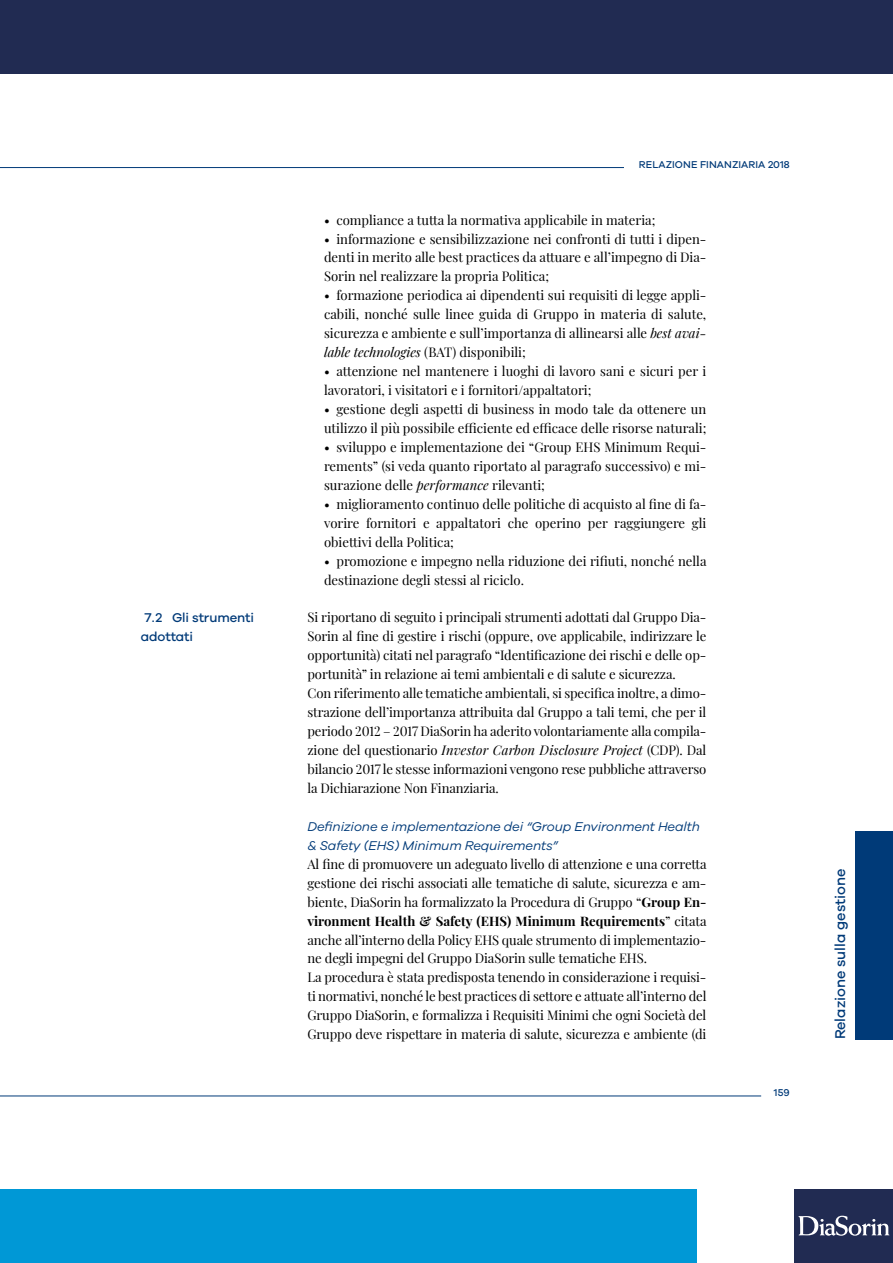
<style>
.page{position:relative;width:893px;height:1263px;background:#fff}
.page>*{position:absolute;margin:0;border:0;box-sizing:border-box;transform-origin:0 0}
.t1{font:500 14.55px "Galano Grotesque";color:#003a78}
.t2{font:13.05px/18.9px "Playfair Display";letter-spacing:-.01em;color:#000}
.t3{font:italic 13.05px/18.9px "Galano Grotesque";letter-spacing:-.01em;color:#003a78}
.t4{font:500 13.05px/18.9px "Galano Grotesque";letter-spacing:-.01em;color:#003a78}
.t5{font:500 10.2px "Galano Grotesque";letter-spacing:.01em;color:#003a78}
.s1{font-style:italic}
.s2{font-weight:700}
</style>
<div class="page">
<div style="left:0;top:1189px;width:696px;height:74px;background:#0098d6"></div>
<div style="left:0;top:0;width:893px;height:73px;background:#212b52"></div>
<div style="left:794px;top:1189px;width:99px;height:74px;background:#212b52"></div>
<svg style="left:798px;top:1216px;width:91px;height:20px"></svg>
<hr style="left:0;top:1096px;width:761px;height:1px;background:#003a78">
<hr style="left:0;top:167px;width:624px;height:1px;background:#003a78">
<div style="left:856px;top:831px;width:37px;height:208px;background:#003a78"></div>
<p class="t4" style="left:141px;top:608px;width:115px">7.2 Gli strumenti adottati</p>
<p class="t5" style="left:639px;top:158px;width:152px">RELAZIONE FINANZIARIA 2018</p>
<p class="t2" style="left:324px;top:209px;width:333px">• compliance a tutta la normativa applicabile in materia;</p>
<p class="t2" style="left:324px;top:228px;width:384px;text-align:justify">• informazione e sensibilizzazione nei confronti di tutti i dipen&shy;denti in merito alle best practices da attuare e all’impegno di Dia-Sorin nel realizzare la propria Politica;</p>
<p class="t2" style="left:324px;top:285px;width:384px;text-align:justify">• formazione periodica ai dipendenti sui requisiti di legge appli&shy;cabili, nonché sulle linee guida di Gruppo in materia di salute, sicurezza e ambiente e sull’importanza di allinearsi alle <span class="s1">best avai&shy;lable technologies</span> (BAT) disponibili;</p>
<p class="t2" style="left:324px;top:361px;width:384px">• attenzione nel mantenere i luoghi di lavoro sani e sicuri per i lavoratori, i visitatori e i fornitori/appaltatori;</p>
<p class="t2" style="left:324px;top:399px;width:384px">• gestione degli aspetti di business in modo tale da ottenere un utilizzo il più possibile efficiente ed efficace delle risorse naturali;</p>
<p class="t2" style="left:324px;top:436px;width:384px;text-align:justify">• sviluppo e implementazione dei “Group EHS Minimum Requi&shy;rements” (si veda quanto riportato al paragrafo successivo) e mi&shy;surazione delle <span class="s1">performance</span> rilevanti;</p>
<p class="t2" style="left:324px;top:493px;width:384px;text-align:justify">• miglioramento continuo delle politiche di acquisto al fine di fa&shy;vorire fornitori e appaltatori che operino per raggiungere gli obiettivi della Politica;</p>
<p class="t2" style="left:324px;top:550px;width:384px">• promozione e impegno nella riduzione dei rifiuti, nonché nella destinazione degli stessi al riciclo.</p>
<p class="t2" style="left:307px;top:607px;width:400px">Si riportano di seguito i principali strumenti adottati dal Gruppo Dia-Sorin al fine di gestire i rischi (oppure, ove applicabile, indirizzare le opportunità) citati nel paragrafo “Identificazione dei rischi e delle op&shy;portunità” in relazione ai temi ambientali e di salute e sicurezza.<br>Con riferimento alle tematiche ambientali, si specifica inoltre, a dimo&shy;strazione dell’importanza attribuita dal Gruppo a tali temi, che per il periodo 2012 – 2017 DiaSorin ha aderito volontariamente alla compila&shy;zione del questionario <span class="s1">Investor Carbon Disclosure Project</span> (CDP). Dal bilancio 2017 le stesse informazioni vengono rese pubbliche attraverso la Dichiarazione Non Finanziaria.</p>
<p class="t3" style="left:307px;top:817px;width:394px">Definizione e implementazione dei “Group Environment Health &amp; Safety (EHS) Minimum Requirements”</p>
<p class="t2" style="left:307px;top:853px;width:401px">Al fine di promuovere un adeguato livello di attenzione e una corretta gestione dei rischi associati alle tematiche di salute, sicurezza e am&shy;biente, DiaSorin ha formalizzato la Procedura di Gruppo “<span class="s2">Group En&shy;vironment Health &amp; Safety (EHS) Minimum Requirements</span>” citata anche all’interno della Policy EHS quale strumento di implementazio&shy;ne degli impegni del Gruppo DiaSorin sulle tematiche EHS.<br>La procedura è stata predisposta tenendo in considerazione i requisi&shy;ti normativi, nonché le best practices di settore e attuate all’interno del Gruppo DiaSorin, e formalizza i Requisiti Minimi che ogni Società del Gruppo deve rispettare in materia di salute, sicurezza e ambiente (di</p>
<p class="t5" style="left:774px;top:1087px;width:17px">159</p>
<p class="t1" style="left:831px;top:1039px;width:172px;rotate:-90deg">Relazione sulla gestione</p>
</div>
